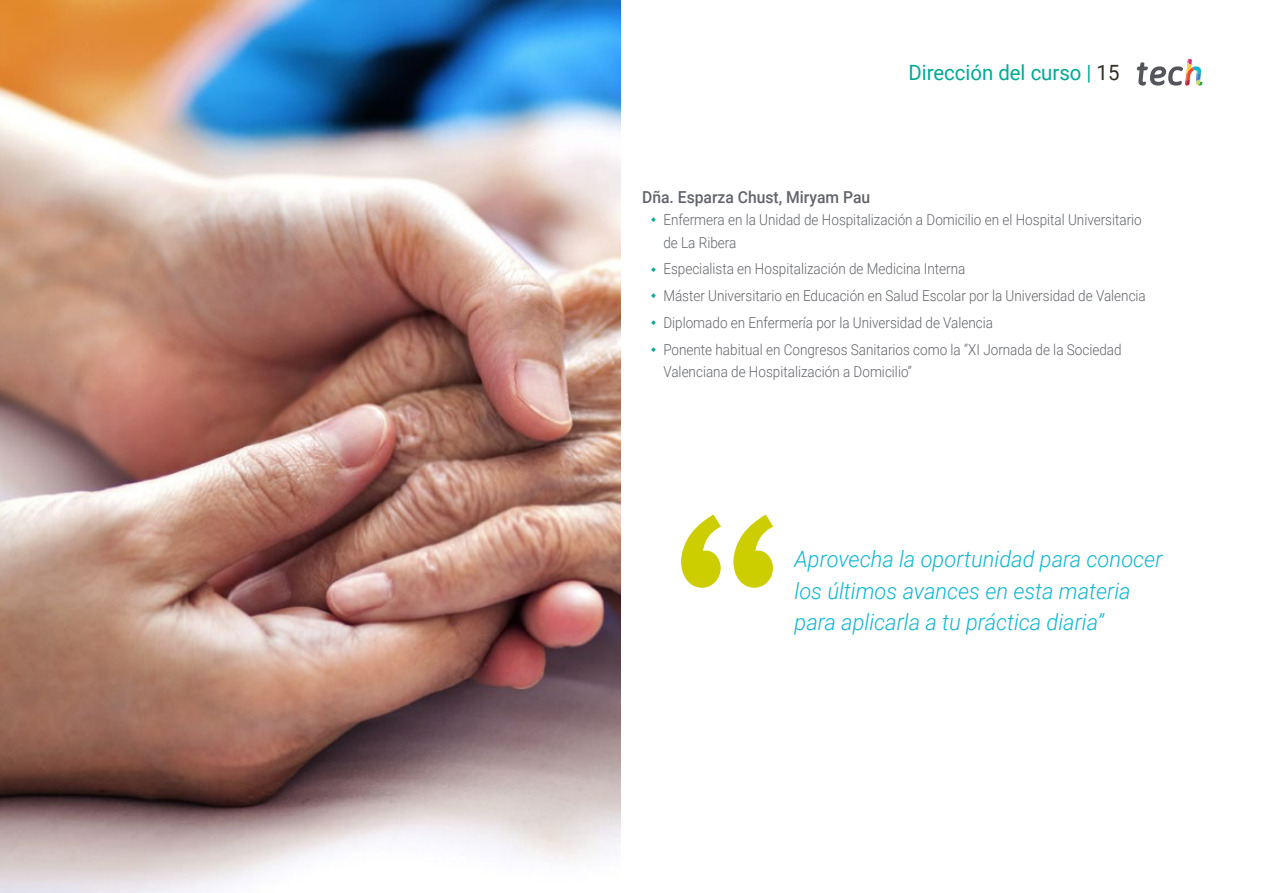
<style>
.page{position:relative;width:1263px;height:893px;background:#fff}
.page>*{position:absolute;margin:0;border:0;box-sizing:border-box;transform-origin:0 0}
.t1{font:italic 300 22.5px/31.5px "Roboto";color:#0fb6cf}
.t2{font:21px "Roboto";color:#00a996}
.t3{font:500 16.5px "Roboto";color:#61646a;scale:.95 1}
.t4{font:300 15px/26.7px "Roboto";color:#61646a;scale:.9 1}
.s1{color:#312e20}
</style>
<div class="page">
<img style="left:0;top:0;width:621px;height:893px">
<svg style="left:681px;top:514px;width:92px;height:74px"></svg>
<svg style="left:1137px;top:59px;width:65px;height:27px"></svg>
<h2 class="t2" style="left:908px;top:57px;width:213px">Dirección del curso | <span class="s1">15</span></h2>
<p class="t3" style="left:642px;top:185px;width:242px">Dña. Esparza Chust, Miryam Pau</p>
<p class="t4" style="left:663px;top:208px;width:533px;line-height:22.5px">Enfermera en la Unidad de Hospitalización a Domicilio en el Hospital Universitario de La Ribera</p>
<p class="t4" style="left:663px;top:255px;width:538px">Especialista en Hospitalización de Medicina Interna<br>Máster Universitario en Educación en Salud Escolar por la Universidad de Valencia Diplomado en Enfermería por la Universidad de Valencia<br>Ponente habitual en Congresos Sanitarios como la “XI Jornada de la Sociedad</p>
<p class="t4" style="left:663px;top:358px;width:277px">Valenciana de Hospitalización a Domicilio”</p>
<h1 class="t1" style="left:794px;top:543px;width:370px">Aprovecha la oportunidad para conocer los últimos avances en esta materia para aplicarla a tu práctica diaria”</h1>
</div>
